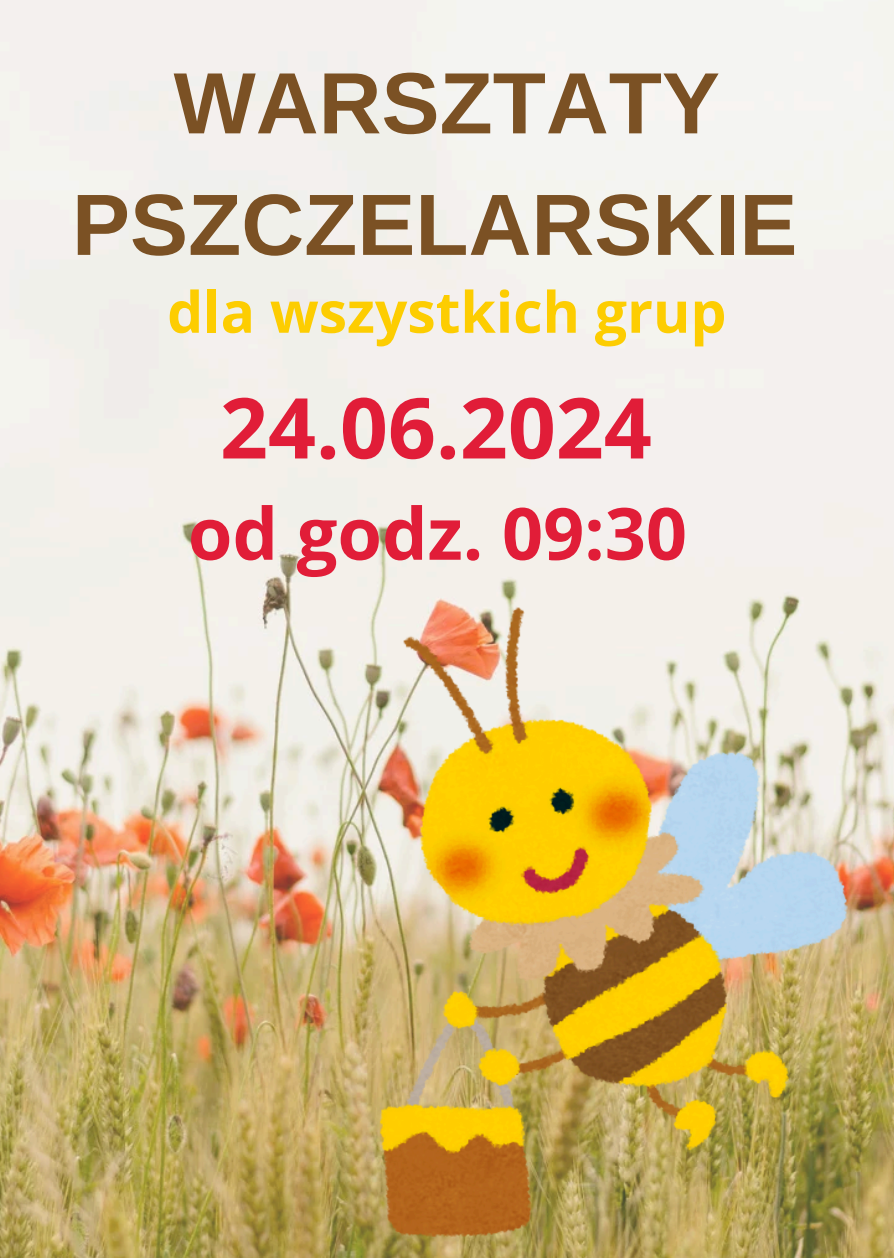
<style>
.page{position:relative;width:894px;height:1258px;background:#fff}
.page>*{position:absolute;margin:0;border:0;box-sizing:border-box;transform-origin:0 0}
.t1{font:700 87px/121.5px "Arimo";color:#7b5124;text-align:center}
.t2{font:700 84px "Open Sans";color:#e11d38}
.t3{font:700 72px "Open Sans";color:#e11d38}
.t4{font:700 57px "Open Sans";color:#fdcd01}
</style>
<div class="page">
<img style="left:0;top:0;width:893px;height:1258px">
<img style="left:379px;top:607px;width:468px;height:630px">
<p class="t1" style="left:72px;top:42px;width:726px">WARSZTATY<br>PSZCZELARSKIE</p>
<h2 class="t4" style="left:167px;top:272px;width:560px">dla wszystkich grup</h2>
<p class="t2" style="left:220px;top:369px;width:433px">24.06.2024</p>
<p class="t3" style="left:188px;top:483px;width:500px">od godz. 09:30</p>
</div>
